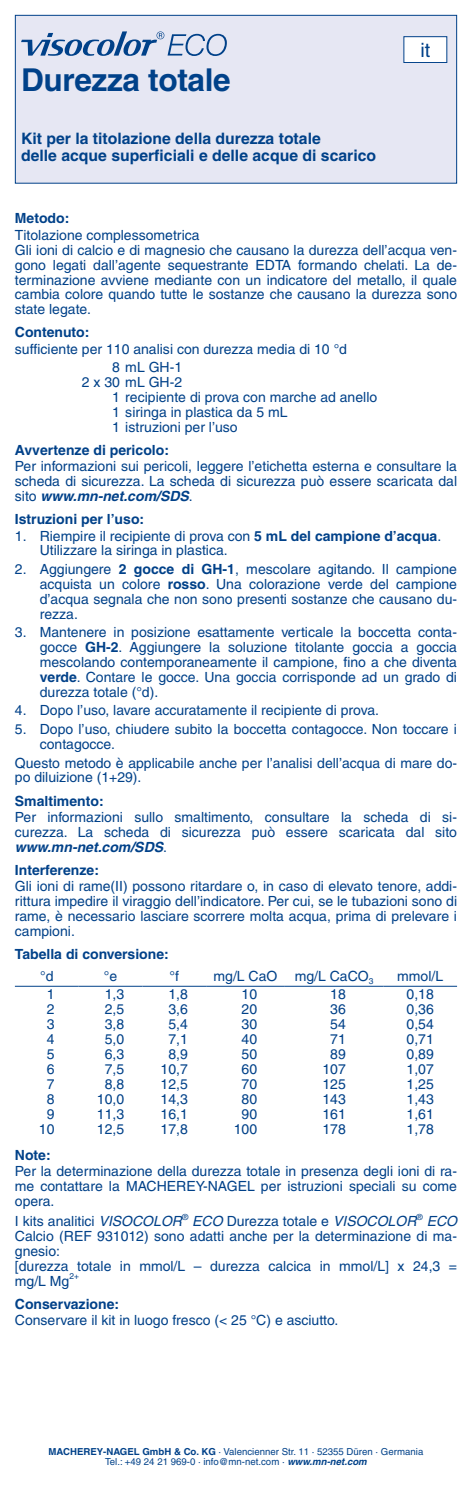
<style>
.page{position:relative;width:472px;height:1489px;background:#fff}
.page>*{position:absolute;margin:0;border:0;box-sizing:border-box;transform-origin:0 0}
._01_Headline{font:700 31.5px "Helvetica LT Pro";letter-spacing:-.01em;color:#004189}
.t1{font:19.78px "Helvetica LT Pro";color:#004189}
._02_Subhead{font:700 15.75px/17.3px "Helvetica LT Pro";color:#004189}
._03_Bodytext{font:14px/14.9px "Helvetica LT Pro";color:#004189;text-align:justify}
.Absatzformat_1{font:14px "Helvetica LT Pro";color:#004189}
._02_Subhead-2{font:700 14px "Helvetica LT Pro";color:#004189}
.Adresse{font:9.62px/10.5px "Helvetica LT Pro";color:#004189;text-align:center}
.s1{font-weight:700;font-style:italic}
.s2{font-weight:700}
.s3{font-style:italic}
</style>
<div class="page">
<hr style="left:15px;top:985px;width:64px;height:1px;background:#004189">
<hr style="left:79px;top:985px;width:63px;height:1px;background:#004189">
<hr style="left:142px;top:985px;width:64px;height:1px;background:#004189">
<hr style="left:206px;top:985px;width:78px;height:1px;background:#004189">
<hr style="left:284px;top:985px;width:99px;height:1px;background:#004189">
<hr style="left:383px;top:985px;width:73px;height:1px;background:#004189">
<div style="left:15px;top:15px;width:441px;height:168px;background:#e6e7f3"></div>
<svg style="left:21px;top:31px;width:206px;height:25px"></svg>
<div style="left:15px;top:15px;width:441px;height:169px;border:1px solid #004189"></div>
<div style="left:403px;top:37px;width:43px;height:26px;background:#fff"></div>
<div style="left:403px;top:36px;width:44px;height:27px;border:1px solid #004189"></div>
<p class="_01_Headline" style="left:21px;top:60px;width:211px">Durezza totale</p>
<p class="_02_Subhead" style="left:21px;top:130px;width:356px">Kit per la titolazione della durezza totale<br>delle acque superficiali e delle acque di scarico</p>
<p class="t1" style="left:420px;top:38px;width:11px">it</p>
<p class="_02_Subhead-2" style="left:15px;top:210px;width:56px">Metodo:</p>
<p class="_03_Bodytext" style="left:15px;top:227px;width:443px;text-align:left">Titolazione complessometrica<br>Gli ioni di calcio e di magnesio che causano la durezza dell’acqua ven&shy;gono legati dall’agente sequestrante EDTA formando chelati. La de&shy;terminazione avviene mediante con un indicatore del metallo, il quale cambia colore quando tutte le sostanze che causano la durezza sono state legate.</p>
<p class="_02_Subhead-2" style="left:15px;top:324px;width:76px">Contenuto:</p>
<p class="Absatzformat_1" style="left:15px;top:341px;width:333px">sufficiente per 110 analisi con durezza media di 10 °d</p>
<p class="Absatzformat_1" style="left:112px;top:359px;width:71px">8 mL GH-1</p>
<p class="Absatzformat_1" style="left:82px;top:374px;width:102px">2 x 30 mL GH-2</p>
<p class="Absatzformat_1" style="left:112px;top:389px;width:266px">1 recipiente di prova con marche ad anello</p>
<p class="Absatzformat_1" style="left:112px;top:404px;width:177px">1 siringa in plastica da 5 mL</p>
<p class="Absatzformat_1" style="left:112px;top:419px;width:127px">1 istruzioni per l’uso</p>
<p class="_02_Subhead-2" style="left:15px;top:441px;width:155px">Avvertenze di pericolo:</p>
<p class="_03_Bodytext" style="left:15px;top:459px;width:443px">Per informazioni sui pericoli, leggere l’etichetta esterna e consultare la scheda di sicurezza. La scheda di sicurezza può essere scaricata dal sito <span class="s1">www.mn-net.com/SDS</span>.</p>
<p class="_02_Subhead-2" style="left:15px;top:510px;width:131px">Istruzioni per l’uso:</p>
<p class="_03_Bodytext" style="left:40px;top:528px;width:402px;text-indent:-25px">1. Riempire il recipiente di prova con <span class="s2">5 mL del campione d’acqua</span>.<br>Utilizzare la siringa in plastica.</p>
<p class="_03_Bodytext" style="left:40px;top:561px;width:418px;text-indent:-25px">2. Aggiungere <span class="s2">2 gocce di GH-1</span>, mescolare agitando. Il campione acquista un colore <span class="s2">rosso</span>. Una colorazione verde del campione d’acqua segnala che non sono presenti sostanze che causano du&shy;rezza.</p>
<p class="_03_Bodytext" style="left:40px;top:625px;width:418px;text-indent:-25px">3. Mantenere in posizione esattamente verticale la boccetta conta&shy;gocce <span class="s2">GH-2</span>. Aggiungere la soluzione titolante goccia a goccia mescolando contemporaneamente il campione, fino a che diventa <span class="s2">verde</span>. Contare le gocce. Una goccia corrisponde ad un grado di durezza totale (°d).</p>
<p class="_03_Bodytext" style="left:15px;top:703px;width:365px">4. Dopo l’uso, lavare accuratamente il recipiente di prova.</p>
<p class="_03_Bodytext" style="left:40px;top:721px;width:418px;text-indent:-25px">5. Dopo l’uso, chiudere subito la boccetta contagocce. Non toccare i contagocce.</p>
<p class="_03_Bodytext" style="left:15px;top:755px;width:443px">Questo metodo è applicabile anche per l’analisi dell’acqua di mare do&shy;po diluizione (1+29).</p>
<p class="_02_Subhead-2" style="left:15px;top:792px;width:90px">Smaltimento:</p>
<p class="_03_Bodytext" style="left:15px;top:809px;width:443px">Per informazioni sullo smaltimento, consultare la scheda di si&shy;curezza. La scheda di sicurezza può essere scaricata dal sito <span class="s1">www.mn-net.com/SDS</span>.</p>
<p class="_02_Subhead-2" style="left:15px;top:861px;width:86px">Interferenze:</p>
<p class="_03_Bodytext" style="left:15px;top:878px;width:443px">Gli ioni di rame(II) possono ritardare o, in caso di elevato tenore, addi&shy;rittura impedire il viraggio dell’indicatore. Per cui, se le tubazioni sono di rame, è necessario lasciare scorrere molta acqua, prima di prelevare i campioni.</p>
<p class="_02_Subhead-2" style="left:15px;top:945px;width:155px">Tabella di conversione:</p>
<p class="_03_Bodytext" style="left:40px;top:969px;width:15px">°d</p>
<p class="_03_Bodytext" style="left:104px;top:969px;width:15px">°e</p>
<p class="_03_Bodytext" style="left:169px;top:969px;width:11px">°f</p>
<p class="_03_Bodytext" style="left:213px;top:969px;width:65px">mg/L CaO</p>
<p class="_03_Bodytext" style="left:294px;top:969px;width:80px">mg/L CaCO<sub>3</sub></p>
<p class="_03_Bodytext" style="left:397px;top:969px;width:47px">mmol/L</p>
<p class="_03_Bodytext" style="left:47px;top:986px;width:9px">1</p>
<p class="_03_Bodytext" style="left:105px;top:986px;width:21px">1,3</p>
<p class="_03_Bodytext" style="left:168px;top:986px;width:21px">1,8</p>
<p class="_03_Bodytext" style="left:241px;top:986px;width:17px">10</p>
<p class="_03_Bodytext" style="left:330px;top:986px;width:17px">18</p>
<p class="_03_Bodytext" style="left:406px;top:986px;width:29px">0,18</p>
<p class="_03_Bodytext" style="left:47px;top:1001px;width:9px">2</p>
<p class="_03_Bodytext" style="left:105px;top:1001px;width:21px">2,5</p>
<p class="_03_Bodytext" style="left:168px;top:1001px;width:21px">3,6</p>
<p class="_03_Bodytext" style="left:241px;top:1001px;width:17px">20</p>
<p class="_03_Bodytext" style="left:330px;top:1001px;width:17px">36</p>
<p class="_03_Bodytext" style="left:406px;top:1001px;width:29px">0,36</p>
<p class="_03_Bodytext" style="left:47px;top:1016px;width:9px">3</p>
<p class="_03_Bodytext" style="left:105px;top:1016px;width:21px">3,8</p>
<p class="_03_Bodytext" style="left:168px;top:1016px;width:21px">5,4</p>
<p class="_03_Bodytext" style="left:241px;top:1016px;width:17px">30</p>
<p class="_03_Bodytext" style="left:330px;top:1016px;width:17px">54</p>
<p class="_03_Bodytext" style="left:406px;top:1016px;width:29px">0,54</p>
<p class="_03_Bodytext" style="left:47px;top:1031px;width:9px">4</p>
<p class="_03_Bodytext" style="left:105px;top:1031px;width:21px">5,0</p>
<p class="_03_Bodytext" style="left:168px;top:1031px;width:21px">7,1</p>
<p class="_03_Bodytext" style="left:241px;top:1031px;width:17px">40</p>
<p class="_03_Bodytext" style="left:330px;top:1031px;width:17px">71</p>
<p class="_03_Bodytext" style="left:406px;top:1031px;width:29px">0,71</p>
<p class="_03_Bodytext" style="left:47px;top:1046px;width:9px">5</p>
<p class="_03_Bodytext" style="left:105px;top:1046px;width:21px">6,3</p>
<p class="_03_Bodytext" style="left:168px;top:1046px;width:21px">8,9</p>
<p class="_03_Bodytext" style="left:241px;top:1046px;width:17px">50</p>
<p class="_03_Bodytext" style="left:330px;top:1046px;width:17px">89</p>
<p class="_03_Bodytext" style="left:406px;top:1046px;width:29px">0,89</p>
<p class="_03_Bodytext" style="left:47px;top:1061px;width:9px">6</p>
<p class="_03_Bodytext" style="left:105px;top:1061px;width:21px">7,5</p>
<p class="_03_Bodytext" style="left:160px;top:1061px;width:29px">10,7</p>
<p class="_03_Bodytext" style="left:241px;top:1061px;width:17px">60</p>
<p class="_03_Bodytext" style="left:322px;top:1061px;width:25px">107</p>
<p class="_03_Bodytext" style="left:406px;top:1061px;width:29px">1,07</p>
<p class="_03_Bodytext" style="left:47px;top:1076px;width:9px">7</p>
<p class="_03_Bodytext" style="left:105px;top:1076px;width:21px">8,8</p>
<p class="_03_Bodytext" style="left:160px;top:1076px;width:29px">12,5</p>
<p class="_03_Bodytext" style="left:241px;top:1076px;width:17px">70</p>
<p class="_03_Bodytext" style="left:322px;top:1076px;width:25px">125</p>
<p class="_03_Bodytext" style="left:406px;top:1076px;width:29px">1,25</p>
<p class="_03_Bodytext" style="left:47px;top:1091px;width:9px">8</p>
<p class="_03_Bodytext" style="left:97px;top:1091px;width:29px">10,0</p>
<p class="_03_Bodytext" style="left:160px;top:1091px;width:29px">14,3</p>
<p class="_03_Bodytext" style="left:241px;top:1091px;width:17px">80</p>
<p class="_03_Bodytext" style="left:322px;top:1091px;width:25px">143</p>
<p class="_03_Bodytext" style="left:406px;top:1091px;width:29px">1,43</p>
<p class="_03_Bodytext" style="left:47px;top:1106px;width:9px">9</p>
<p class="_03_Bodytext" style="left:97px;top:1106px;width:29px">11,3</p>
<p class="_03_Bodytext" style="left:160px;top:1106px;width:29px">16,1</p>
<p class="_03_Bodytext" style="left:241px;top:1106px;width:17px">90</p>
<p class="_03_Bodytext" style="left:322px;top:1106px;width:25px">161</p>
<p class="_03_Bodytext" style="left:406px;top:1106px;width:29px">1,61</p>
<p class="_03_Bodytext" style="left:39px;top:1121px;width:17px">10</p>
<p class="_03_Bodytext" style="left:97px;top:1121px;width:29px">12,5</p>
<p class="_03_Bodytext" style="left:160px;top:1121px;width:29px">17,8</p>
<p class="_03_Bodytext" style="left:233px;top:1121px;width:25px">100</p>
<p class="_03_Bodytext" style="left:322px;top:1121px;width:25px">178</p>
<p class="_03_Bodytext" style="left:406px;top:1121px;width:29px">1,78</p>
<p class="_02_Subhead-2" style="left:15px;top:1145px;width:37px">Note:</p>
<p class="_03_Bodytext" style="left:15px;top:1163px;width:443px">Per la determinazione della durezza totale in presenza degli ioni di ra&shy;me contattare la MACHEREY-NAGEL per istruzioni speciali su come opera.</p>
<p class="_03_Bodytext" style="left:15px;top:1213px;width:443px;text-align:left">I kits analitici <span class="s3">VISOCOLOR</span><sup>®</sup> <span class="s3">ECO</span> Durezza totale e <span class="s3">VISOCOLOR</span><sup>®</sup> <span class="s3">ECO </span>Calcio (REF 931012) sono adatti anche per la determinazione di ma&shy;gnesio:<br>[durezza totale in mmol/L – durezza calcica in mmol/L] x 24,3 = mg/L Mg<sup>2+</sup></p>
<p class="_02_Subhead-2" style="left:15px;top:1295px;width:106px">Conservazione:</p>
<p class="_03_Bodytext" style="left:15px;top:1312px;width:324px">Conservare il kit in luogo fresco (&lt; 25 °C) e asciutto.</p>
<p class="Adresse" style="left:48px;top:1445px;width:376px"><span class="s2">MACHEREY-NAGEL GmbH &amp; Co. KG</span> · Valencienner Str. 11 · 52355 Düren · Germania<br>Tel.: +49 24 21 969-0 · info@mn-net.com · <span class="s1">www.mn-net.com</span></p>
</div>
